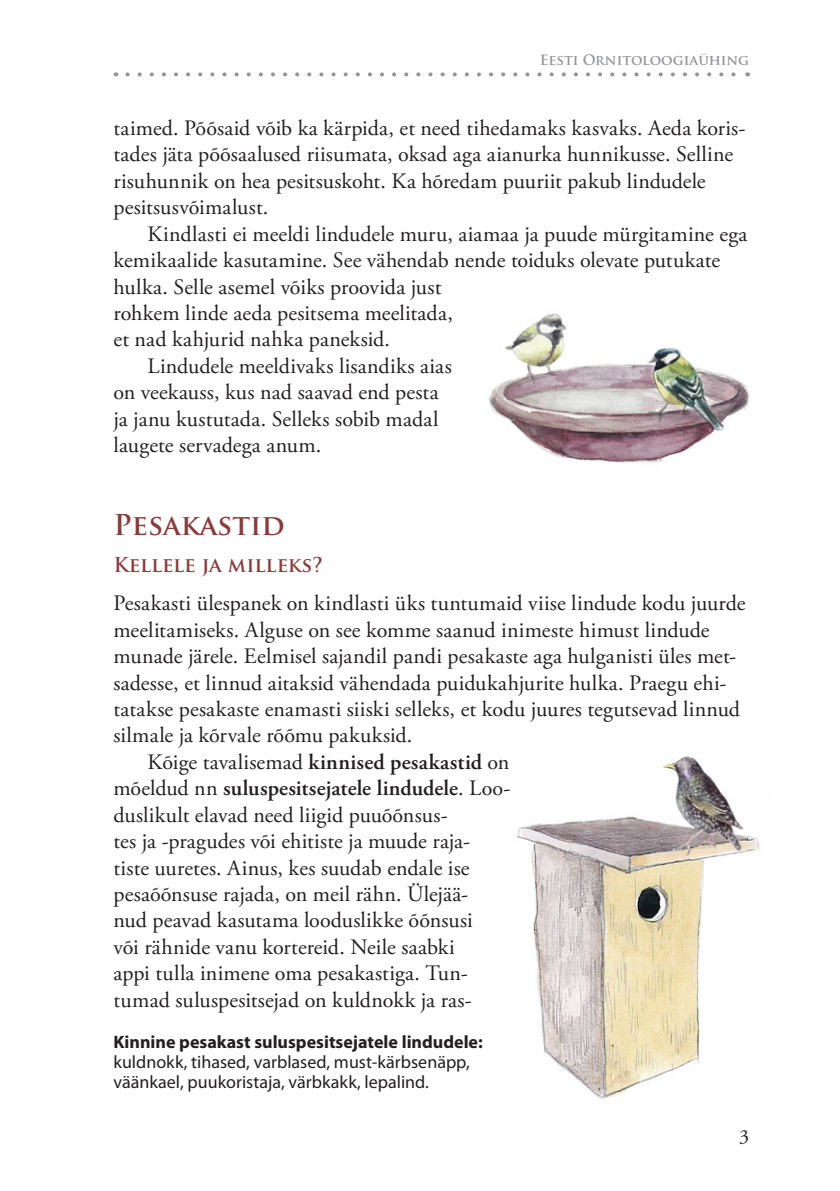
<style>
.page{position:relative;width:840px;height:1191px;background:#fff}
.page>*{position:absolute;margin:0;border:0;box-sizing:border-box;transform-origin:0 0}
.t1{font:700 28px "Trajan Pro";color:#883d3d}
.t2{font:22px/26.4px "Adobe Garamond Pro";letter-spacing:.005em;color:#231f20}
.t3{font:600 22px "Adobe Garamond Pro";color:#231f20}
.t4{font:700 20px "Trajan Pro";color:#883d3d}
.t5{font:20px "Adobe Garamond Pro";color:#231f20}
.t6{font:18px/20px "Myriad Pro";color:#231f20}
.t7{font:700 18px "Myriad Pro";color:#231f20}
.t8{font:700 14px "Trajan Pro";color:#939598}
.s1{font-weight:600}
.s2{font-weight:400}
</style>
<div class="page">
<svg style="left:127px;top:72px;width:609px;height:4px"></svg>
<img style="left:488px;top:313px;width:261px;height:150px">
<img style="left:516px;top:756px;width:244px;height:344px">
<p class="t8" style="left:539px;top:52px;width:211px">Eesti Ornitoloogiaühing</p>
<p class="t2" style="left:113px;top:116px;width:633px">taimed. Põõsaid võib ka kärpida, et need tihedamaks kasvaks. Aeda koris&shy;tades jäta põõsaalused riisumata, oksad aga aianurka hunnikusse. Selline risuhunnik on hea pesitsuskoht. Ka hõredam puuriit pakub lindudele pesitsusvõimalust.</p>
<p class="t2" style="left:147px;top:221px;width:601px">Kindlasti ei meeldi lindudele muru, aiamaa ja puude mürgitamine ega</p>
<p class="t2" style="left:113px;top:248px;width:608px">kemikaalide kasutamine. See vähendab nende toiduks olevate putukate</p>
<p class="t2" style="left:113px;top:274px;width:329px">hulka. Selle asemel võiks proovida just</p>
<p class="t2" style="left:113px;top:300px;width:340px">rohkem linde aeda pesitsema meelitada,</p>
<p class="t2" style="left:113px;top:327px;width:278px">et nad kahjurid nahka paneksid.</p>
<p class="t2" style="left:147px;top:353px;width:305px">Lindudele meeldivaks lisandiks aias</p>
<p class="t2" style="left:113px;top:380px;width:326px">on veekauss, kus nad saavad end pesta</p>
<p class="t2" style="left:113px;top:406px;width:326px">ja janu kustutada. Selleks sobib madal</p>
<p class="t2" style="left:113px;top:432px;width:209px">laugete servadega anum.</p>
<p class="t1" style="left:113px;top:507px;width:173px">Pesakastid</p>
<p class="t4" style="left:113px;top:552px;width:211px">Kellele ja milleks?</p>
<p class="t2" style="left:113px;top:591px;width:633px">Pesakasti ülespanek on kindlasti üks tuntumaid viise lindude kodu juurde</p>
<p class="t2" style="left:113px;top:617px;width:597px">meelitamiseks. Alguse on see komme saanud inimeste himust lindude</p>
<p class="t2" style="left:113px;top:644px;width:623px">munade järele. Eelmisel sajandil pandi pesakaste aga hulganisti üles met-</p>
<p class="t2" style="left:113px;top:670px;width:614px">sadesse, et linnud aitaksid vähendada puidukahjurite hulka. Praegu ehi-</p>
<p class="t2" style="left:113px;top:696px;width:627px">tatakse pesakaste enamasti siiski selleks, et kodu juures tegutsevad linnud</p>
<p class="t2" style="left:113px;top:723px;width:300px">silmale ja kõrvale rõõmu pakuksid.</p>
<p class="t2" style="left:147px;top:749px;width:363px">Kõige tavalisemad <span class="s1">kinnised pesakastid</span> on</p>
<p class="t3" style="left:113px;top:775px;width:398px"><span class="s2">mõeldud nn</span> suluspesitsejatele lindudele<span class="s2">. Loo-</span></p>
<p class="t2" style="left:113px;top:802px;width:335px">duslikult elavad need liigid puuõõnsus-</p>
<p class="t2" style="left:113px;top:828px;width:358px">tes ja -pragudes või ehitiste ja muude raja-</p>
<p class="t2" style="left:113px;top:855px;width:357px">tiste uuretes. Ainus, kes suudab endale ise</p>
<p class="t2" style="left:113px;top:881px;width:356px">pesaõõnsuse rajada, on meil rähn. Ülejää-</p>
<p class="t2" style="left:113px;top:908px;width:361px">nud peavad kasutama looduslikke õõnsusi</p>
<p class="t2" style="left:113px;top:934px;width:342px">või rähnide vanu kortereid. Neile saabki</p>
<p class="t2" style="left:113px;top:960px;width:355px">appi tulla inimene oma pesakastiga. Tun-</p>
<p class="t2" style="left:113px;top:987px;width:360px">tumad suluspesitsejad on kuldnokk ja ras-</p>
<p class="t7" style="left:113px;top:1031px;width:370px">Kinnine pesakast suluspesitsejatele lindudele:</p>
<p class="t6" style="left:113px;top:1052px;width:357px">kuldnokk, tihased, varblased, must-kärbsenäpp, väänkael, puukoristaja, värbkakk, lepalind.</p>
<p class="t5" style="left:738px;top:1124px;width:11px">3</p>
</div>
